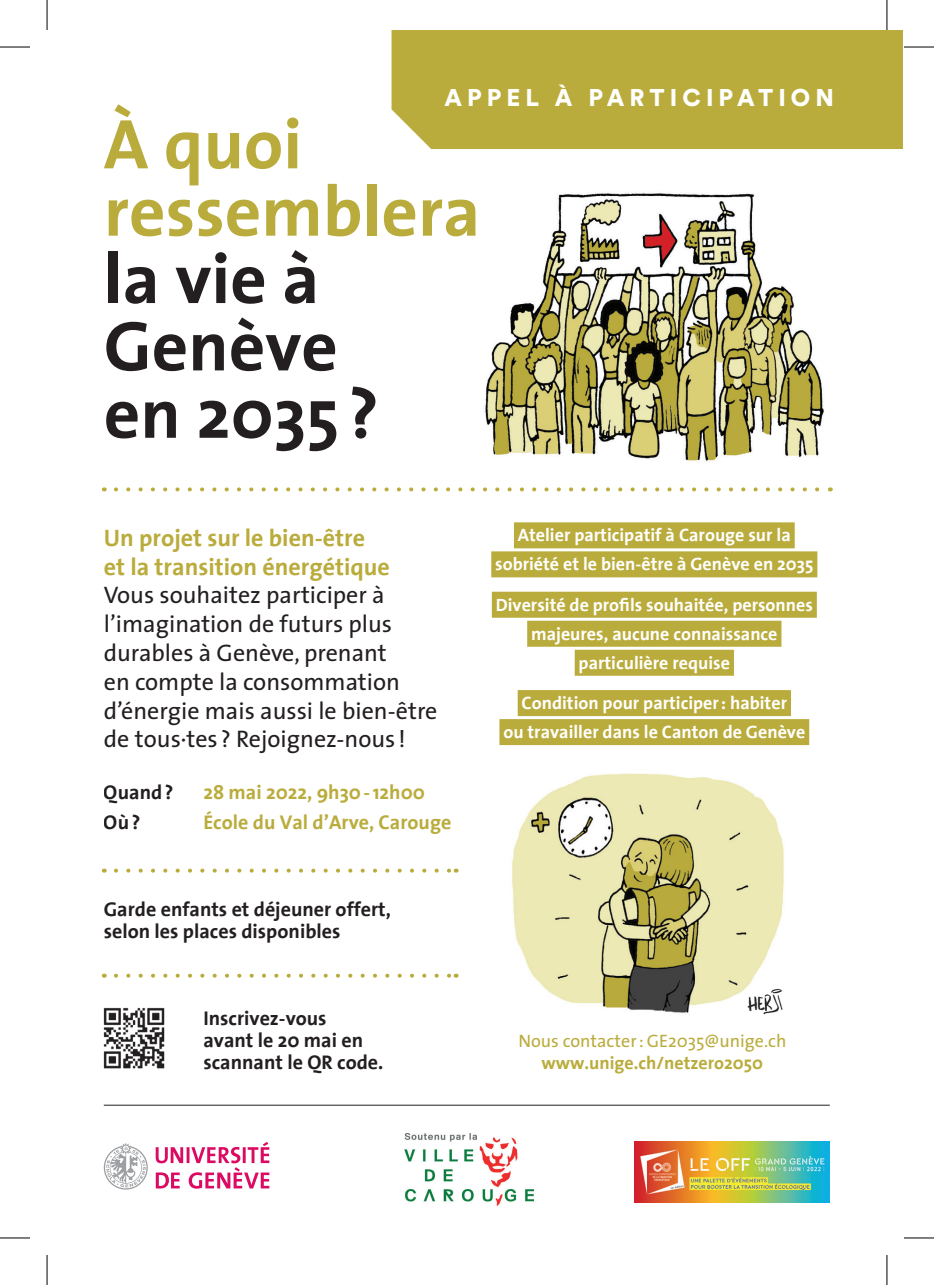
<style>
.page{position:relative;width:934px;height:1285px;background:#fff}
.page>*{position:absolute;margin:0;border:0;box-sizing:border-box;transform-origin:0 0}
.t1{font:700 71px/67.4px "The Sans";color:#231f20}
.t2{font:700 71px/67.4px "The Sans";color:#baac3c}
.t3{font:24px/28.8px "The Sans";color:#231f20}
.t4{font:700 24px/28.8px "The Sans";color:#baac3c}
.t5{font:900 24px "Circular Pro";letter-spacing:.21em;color:#fff}
.t6{font:700 20px/22px "The Sans";color:#231f20}
.t7{font:700 20px/29.6px "The Sans";color:#baac3c}
.t8{font:700 18px/29px "The Sans";color:#fff;text-align:center}
.t9{font:18px "The Sans";color:#baac3c}
.t10{font:700 18px "The Sans";color:#baac3c}
</style>
<div class="page">
<img style="left:512px;top:773px;width:272px;height:240px">
<div style="left:391px;top:30px;width:511px;height:119px;background:#baac3c"></div>
<img style="left:485px;top:193px;width:339px;height:268px">
<hr style="left:104px;top:1104px;width:725px;height:1px;background:#231f20">
<div style="left:513px;top:522px;width:281px;height:26px;background:#baac3c"></div>
<div style="left:491px;top:551px;width:326px;height:26px;background:#baac3c"></div>
<div style="left:491px;top:592px;width:325px;height:26px;background:#baac3c"></div>
<div style="left:527px;top:621px;width:254px;height:26px;background:#baac3c"></div>
<div style="left:574px;top:650px;width:159px;height:26px;background:#baac3c"></div>
<div style="left:517px;top:690px;width:273px;height:26px;background:#baac3c"></div>
<div style="left:499px;top:719px;width:309px;height:26px;background:#baac3c"></div>
<img style="left:104px;top:1007px;width:61px;height:61px">
<img style="left:634px;top:1141px;width:195px;height:61px">
<img style="left:404px;top:1133px;width:130px;height:72px">
<svg style="left:116px;top:487px;width:704px;height:4px"></svg>
<svg style="left:116px;top:973px;width:333px;height:4px"></svg>
<svg style="left:116px;top:868px;width:333px;height:4px"></svg>
<svg style="left:104px;top:1143px;width:44px;height:46px"></svg>
<svg style="left:156px;top:1142px;width:113px;height:46px"></svg>
<img style="left:746px;top:986px;width:38px;height:29px">
<hr style="left:0;top:47px;width:30px;height:1px;background:#000">
<hr style="left:903px;top:47px;width:30px;height:1px;background:#000">
<hr style="left:0;top:1237px;width:30px;height:1px;background:#000">
<hr style="left:903px;top:1237px;width:30px;height:1px;background:#000">
<hr style="left:47px;top:0;width:1px;height:30px;background:#000">
<hr style="left:47px;top:1255px;width:1px;height:30px;background:#000">
<hr style="left:886px;top:0;width:1px;height:30px;background:#000">
<hr style="left:886px;top:1255px;width:1px;height:30px;background:#000">
<h2 class="t5" style="left:444px;top:81px;width:390px">APPEL À PARTICIPATION</h2>
<h1 class="t2" style="left:104px;top:109px;width:378px">À quoi ressemblera</h1>
<h1 class="t1" style="left:104px;top:243px;width:276px">la vie à<br>Genève en 2035 ?</h1>
<h2 class="t4" style="left:104px;top:522px;width:287px">Un projet sur le bien-être et la transition énergétique</h2>
<h2 class="t3" style="left:104px;top:580px;width:335px">Vous souhaitez participer à l’imagination de futurs plus durables à Genève, prenant<br>en compte la consommation d’énergie mais aussi le bien-être de tous·tes ? Rejoignez-nous !</h2>
<p class="t6" style="left:104px;top:777px;width:71px;line-height:29.6px">Quand?<br>Où?</p>
<p class="t7" style="left:203px;top:777px;width:249px">28 mai 2022, 9h30-12h00<br>École du Val d’Arve, Carouge</p>
<p class="t6" style="left:104px;top:898px;width:288px">Garde enfants et déjeuner offert, selon les places disponibles</p>
<p class="t6" style="left:203px;top:1006px;width:181px">Inscrivez-vous<br>avant le 20 mai en scannant le QR code.</p>
<p class="t8" style="left:495px;top:520px;width:319px">Atelier participatif à Carouge sur la sobriété et le bien-être à Genève en 2035</p>
<p class="t8" style="left:495px;top:589px;width:318px">Diversité de profils souhaitée, personnes majeures, aucune connaissance particulière requise</p>
<p class="t8" style="left:503px;top:688px;width:303px">Condition pour participer: habiter<br>ou travailler dans le Canton de Genève</p>
<p class="t9" style="left:518px;top:1025px;width:269px">Nous contacter: GE2035@unige.ch</p>
<p class="t10" style="left:541px;top:1047px;width:223px">www.unige.ch/netzero2050</p>
</div>
